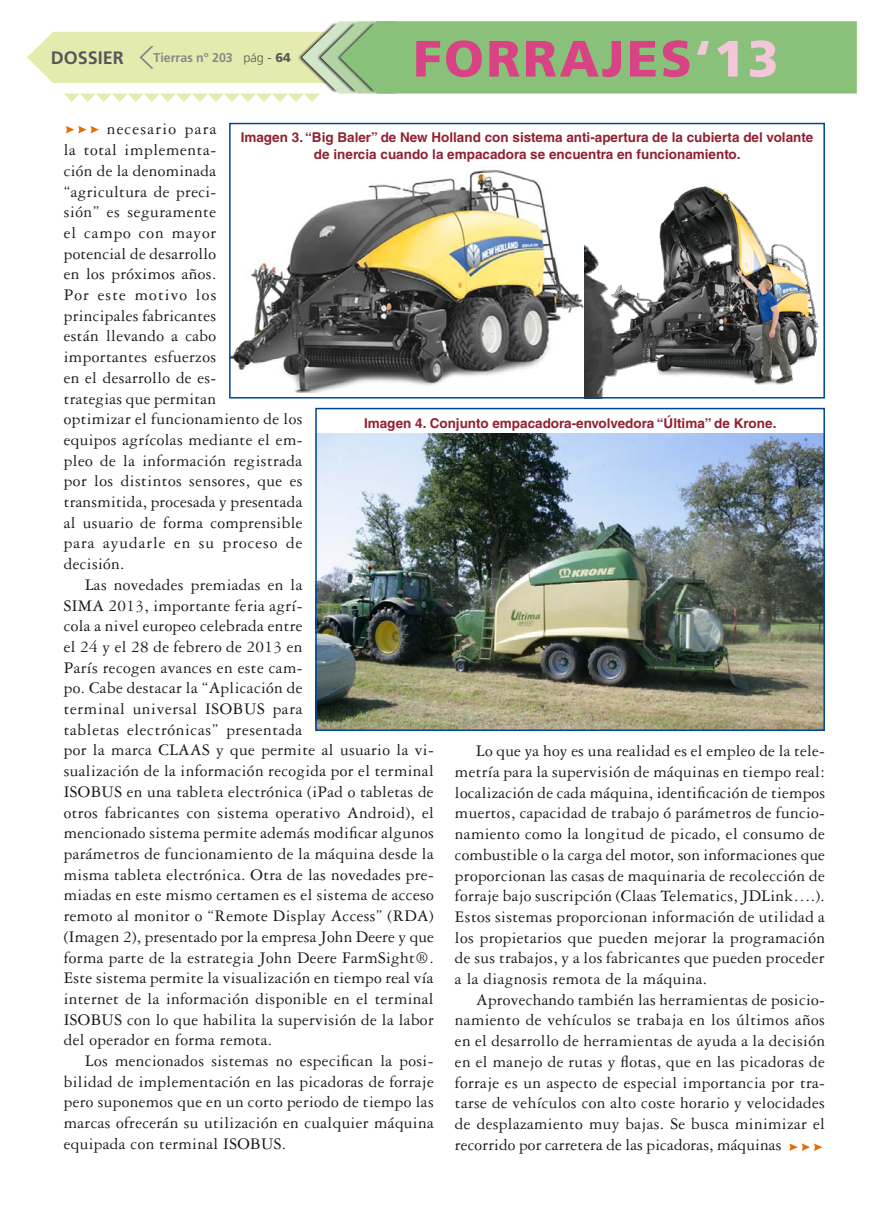
<style>
.page{position:relative;width:893px;height:1212px;background:#fff}
.page>*{position:absolute;margin:0;border:0;box-sizing:border-box;transform-origin:0 0}
.t1{font:900 51px "Frutiger LT Std";letter-spacing:.05em;color:#d84385}
.t2{font:700 18px "Frutiger LT Std";color:#58585a}
.t3{font:17.25px/20.7px "Garamond 3 LT Std";letter-spacing:.02em;color:#1a171c;text-align:justify}
.t4{font:16.5px "Calibri";color:#1a171c}
.t5{font:700 13.5px/16.2px "Helvetica LT Std";color:#912132;text-align:center}
.t6{font:700 12.75px "Frutiger LT Std";color:#87888a}
.s1{font-weight:300;color:#58585a}
.s2{font-weight:400;color:#58585a}
.s3{font-weight:900;color:#58585a}
.s4{color:#f2c8d8}
</style>
<div class="page">
<svg style="left:27px;top:21px;width:830px;height:81px"></svg>
<img style="left:232px;top:170px;width:353px;height:222px">
<img style="left:585px;top:186px;width:234px;height:209px">
<div style="left:229px;top:123px;width:596px;height:275px;border:2px solid #004595"></div>
<img style="left:318px;top:433px;width:504px;height:295px">
<div style="left:315px;top:408px;width:510px;height:323px;border:2px solid #004595"></div>
<svg style="left:66px;top:126px;width:33px;height:7px"></svg>
<svg style="left:789px;top:1143px;width:33px;height:8px"></svg>
<p class="t2" style="left:51px;top:47px;width:75px">dossier</p>
<p class="t6" style="left:154px;top:50px;width:139px">Tierras nº 203 <span class="s1">pág</span> <span class="s2">-</span> <span class="s3">64</span></p>
<h1 class="t1" style="left:413px;top:28px;width:367px">FORRAJES<span class="s4">‘13</span></h1>
<p class="t3" style="left:64px;top:119px;width:240px;text-align:left;text-indent:43px">necesario para<br>la total implementa-<br>ción de la denominada “agricultura de preci-<br>sión” es seguramente<br>el campo con mayor<br>potencial de desarrollo<br>en los próximos años.<br>Por este motivo los<br>principales fabricantes<br>están llevando a cabo importantes esfuerzos<br>en el desarrollo de es-<br>trategias que permitan<br>optimizar el funcionamiento de los equipos agrícolas mediante el em&shy;pleo de la información registrada por los distintos sensores, que es transmitida, procesada y presentada al usuario de forma comprensible para ayudarle en su proceso de decisión.</p>
<p class="t3" style="left:64px;top:574px;width:372px;text-align:left;text-indent:21px">Las novedades premiadas en la<br>SIMA 2013, importante feria agrí-<br>cola a nivel europeo celebrada entre<br>el 24 y el 28 de febrero de 2013 en<br>París recogen avances en este cam-<br>po. Cabe destacar la “Aplicación de<br>terminal universal ISOBUS para<br>tabletas electrónicas” presentada<br>por la marca CLAAS y que permite al usuario la vi&shy;sualización de la información recogida por el terminal ISOBUS en una tableta electrónica (iPad o tabletas de otros fabricantes con sistema operativo Android), el mencionado sistema permite además modificar algunos parámetros de funcionamiento de la máquina desde la misma tableta electrónica. Otra de las novedades pre&shy;miadas en este mismo certamen es el sistema de acceso remoto al monitor o “Remote Display Access” (RDA) (Imagen 2), presentado por la empresa John Deere y que forma parte de la estrategia John Deere FarmSight®.<br>Este sistema permite la visualización en tiempo real vía internet de la información disponible en el terminal ISOBUS con lo que habilita la supervisión de la labor del operador en forma remota.</p>
<p class="t3" style="left:64px;top:1050px;width:371px;text-indent:21px">Los mencionados sistemas no especifican la posi&shy;bilidad de implementación en las picadoras de forraje pero suponemos que en un corto periodo de tiempo las marcas ofrecerán su utilización en cualquier máquina equipada con terminal ISOBUS.</p>
<p class="t5" style="left:241px;top:129px;width:574px">Imagen 3. “Big Baler” de New Holland con sistema anti-apertura de la cubierta del volante de inercia cuando la empacadora se encuentra en funcionamiento.</p>
<p class="t5" style="left:364px;top:414px;width:414px">Imagen 4. Conjunto empacadora-envolvedora “Última” de Krone.</p>
<p class="t3" style="left:455px;top:741px;width:372px;text-indent:21px">Lo que ya hoy es una realidad es el empleo de la tele&shy;metría para la supervisión de máquinas en tiempo real: localización de cada máquina, identificación de tiempos muertos, capacidad de trabajo ó parámetros de funcio&shy;namiento como la longitud de picado, el consumo de combustible o la carga del motor, son informaciones que proporcionan las casas de maquinaria de recolección de forraje bajo suscripción (Claas Telematics, JDLink….).<br>Estos sistemas proporcionan información de utilidad a los propietarios que pueden mejorar la programación de sus trabajos, y a los fabricantes que pueden proceder a la diagnosis remota de la máquina.</p>
<p class="t3" style="left:455px;top:989px;width:371px;text-indent:21px">Aprovechando también las herramientas de posicio&shy;namiento de vehículos se trabaja en los últimos años en el desarrollo de herramientas de ayuda a la decisión en el manejo de rutas y flotas, que en las picadoras de forraje es un aspecto de especial importancia por tra&shy;tarse de vehículos con alto coste horario y velocidades de desplazamiento muy bajas. Se busca minimizar el recorrido por carretera de las picadoras, máquinas</p>
<p class="t4" style="left:368px;top:803px;width:436px">Imagen 4: Conjunto empacadora‐envolvedora “Última” de Krone</p>
</div>
